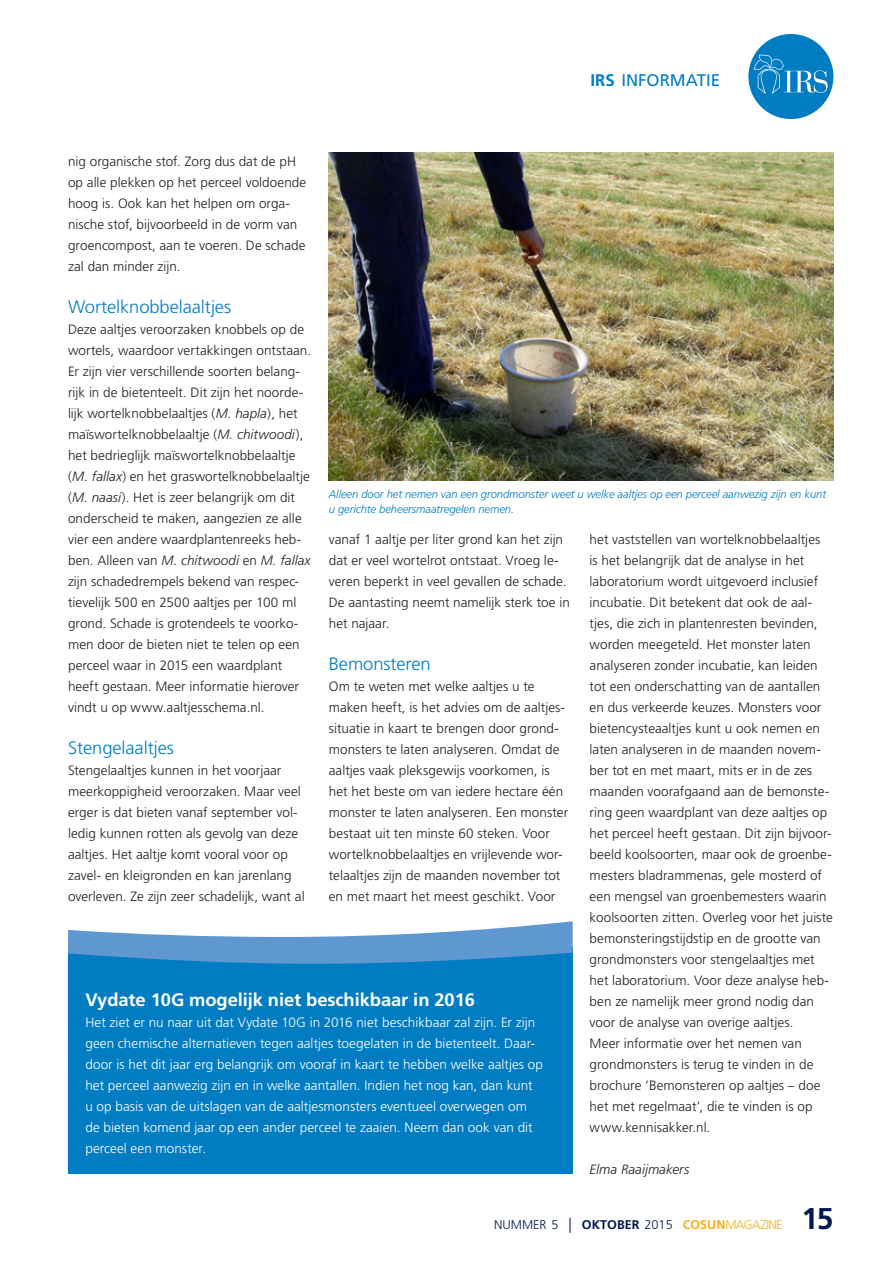
<style>
.page{position:relative;width:893px;height:1263px;background:#fff}
.page>*{position:absolute;margin:0;border:0;box-sizing:border-box;transform-origin:0 0}
.t1{font:700 30px "Frutiger LT Std";color:#001954}
.Tussenkop___Quote{font:300 18px "Frutiger LT Std";letter-spacing:-.005em;color:#007cc2}
.Tussenkop___Quote-2{font:700 18px "Frutiger LT Std";letter-spacing:-.005em;color:#fff}
.t2{font:16.8px "Frutiger LT Std";color:#007cc2}
.Platte__body__tekst{font:300 13.5px/21px "Frutiger";letter-spacing:.005em;color:#231f20}
.Platte__body__tekst-2{font:300 13.5px/21px "Frutiger";color:#fff}
.Platte__body__tekst-3{font:italic 300 13.5px "Frutiger";color:#231f20}
.t3{font:300 12.6px "Frutiger LT Std";letter-spacing:-.03em;color:#faaf18}
.IRS_Onderschrift{font:italic 300 11.25px/15px "Frutiger LT Std";letter-spacing:-.005em;color:#007cc2}
.s1{font-weight:700}
.s2{font-style:italic}
.s3{color:#001954}
.s4{font-size:12.75px;color:#001954}
.s5{font-size:15px;color:#001954}
.s6{font-weight:700;color:#001954}
</style>
<div class="page">
<img style="left:329px;top:152px;width:504px;height:329px">
<div style="left:68px;top:947px;width:505px;height:227px;background:#007cc2"></div>
<svg style="left:68px;top:921px;width:505px;height:43px"></svg>
<div style="left:748px;top:34px;width:85px;height:85px;background:#007cc2;border-radius:50%"></div>
<svg style="left:754px;top:55px;width:74px;height:39px"></svg>
<p class="t2" style="left:590px;top:70px;width:131px"><span class="s1">IRS</span> INFORMATIE</p>
<p class="Platte__body__tekst" style="left:68px;top:150px;width:240px">nig organische stof. Zorg dus dat de pH op alle plekken op het perceel voldoende hoog is. Ook kan het helpen om orga&shy;nische stof, bijvoorbeeld in de vorm van groencompost, aan te voeren. De schade zal dan minder zijn.</p>
<p class="Tussenkop___Quote" style="left:68px;top:296px;width:165px">Wortelknobbelaaltjes</p>
<p class="Platte__body__tekst" style="left:68px;top:318px;width:245px">Deze aaltjes veroorzaken knobbels op de wortels, waardoor vertakkingen ontstaan.<br>Er zijn vier verschillende soorten belang&shy;rijk in de bietenteelt. Dit zijn het noorde&shy;lijk wortelknobbelaaltjes (<span class="s2">M. hapla</span>), het maïswortelknobbelaaltje (<span class="s2">M. chitwoodi</span>), het bedrieglijk maïswortelknobbelaaltje (<span class="s2">M. fallax</span>) en het graswortelknobbelaaltje (<span class="s2">M. naasi</span>). Het is zeer belangrijk om dit onderscheid te maken, aangezien ze alle vier een andere waardplantenreeks heb&shy;ben. Alleen van <span class="s2">M. chitwoodi</span> en <span class="s2">M. fallax </span>zijn schadedrempels bekend van respec&shy;tievelijk 500 en 2500 aaltjes per 100 ml grond. Schade is grotendeels te voorko&shy;men door de bieten niet te telen op een perceel waar in 2015 een waardplant heeft gestaan. Meer informatie hierover vindt u op www.aaltjesschema.nl.</p>
<p class="Tussenkop___Quote" style="left:68px;top:737px;width:107px">Stengelaaltjes</p>
<p class="Platte__body__tekst" style="left:68px;top:759px;width:238px">Stengelaaltjes kunnen in het voorjaar meerkoppigheid veroorzaken. Maar veel erger is dat bieten vanaf september vol&shy;ledig kunnen rotten als gevolg van deze aaltjes. Het aaltje komt vooral voor op zavel- en kleigronden en kan jarenlang overleven. Ze zijn zeer schadelijk, want al</p>
<p class="IRS_Onderschrift" style="left:329px;top:486px;width:499px">Alleen door het nemen van een grondmonster weet u welke aaltjes op een perceel aanwezig zijn en kunt u gerichte beheersmaatregelen nemen.</p>
<p class="Platte__body__tekst" style="left:329px;top:528px;width:242px">vanaf 1 aaltje per liter grond kan het zijn dat er veel wortelrot ontstaat. Vroeg le&shy;veren beperkt in veel gevallen de schade.<br>De aantasting neemt namelijk sterk toe in het najaar.</p>
<p class="Tussenkop___Quote" style="left:329px;top:653px;width:103px">Bemonsteren</p>
<p class="Platte__body__tekst" style="left:329px;top:675px;width:241px">Om te weten met welke aaltjes u te maken heeft, is het advies om de aaltjes&shy;situatie in kaart te brengen door grond&shy;monsters te laten analyseren. Omdat de aaltjes vaak pleksgewijs voorkomen, is het het beste om van iedere hectare één monster te laten analyseren. Een monster bestaat uit ten minste 60 steken. Voor wortelknobbelaaltjes en vrijlevende wor&shy;telaaltjes zijn de maanden november tot en met maart het meest geschikt. Voor</p>
<p class="Platte__body__tekst" style="left:590px;top:528px;width:245px">het vaststellen van wortelknobbelaaltjes<br>is het belangrijk dat de analyse in het laboratorium wordt uitgevoerd inclusief incubatie. Dit betekent dat ook de aal&shy;tjes, die zich in plantenresten bevinden, worden meegeteld. Het monster laten analyseren zonder incubatie, kan leiden tot een onderschatting van de aantallen en dus verkeerde keuzes. Monsters voor bietencysteaaltjes kunt u ook nemen en laten analyseren in de maanden novem&shy;ber tot en met maart, mits er in de zes maanden voorafgaand aan de bemonste&shy;ring geen waardplant van deze aaltjes op het perceel heeft gestaan. Dit zijn bijvoor&shy;beeld koolsoorten, maar ook de groenbe&shy;mesters bladrammenas, gele mosterd of een mengsel van groenbemesters waarin koolsoorten zitten. Overleg voor het juiste bemonsteringstijdstip en de grootte van grondmonsters voor stengelaaltjes met het laboratorium. Voor deze analyse heb&shy;ben ze namelijk meer grond nodig dan voor de analyse van overige aaltjes.<br>Meer informatie over het nemen van grondmonsters is terug te vinden in de brochure ‘Bemonsteren op aaltjes – doe het met regelmaat’, die te vinden is op www.kennisakker.nl.</p>
<p class="Platte__body__tekst-3" style="left:590px;top:1161px;width:101px">Elma Raaijmakers</p>
<p class="Tussenkop___Quote-2" style="left:85px;top:989px;width:391px">Vydate 10G mogelijk niet beschikbaar in 2016</p>
<p class="Platte__body__tekst-2" style="left:85px;top:1011px;width:459px">Het ziet er nu naar uit dat Vydate 10G in 2016 niet beschikbaar zal zijn. Er zijn geen chemische alternatieven tegen aaltjes toegelaten in de bietenteelt. Daar&shy;door is het dit jaar erg belangrijk om vooraf in kaart te hebben welke aaltjes op het perceel aanwezig zijn en in welke aantallen. Indien het nog kan, dan kunt u op basis van de uitslagen van de aaltjesmonsters eventueel overwegen om de bieten komend jaar op een ander perceel te zaaien. Neem dan ook van dit perceel een monster.</p>
<p class="t3" style="left:494px;top:1217px;width:290px"><span class="s3">NUMMER</span> <span class="s4">5</span> <span class="s5">|</span> <span class="s6">OKTOBER</span> <span class="s4">2015</span> <span class="s1">COSUN</span>MAGAZINE</p>
<h1 class="t1" style="left:801px;top:1201px;width:34px">15</h1>
</div>
